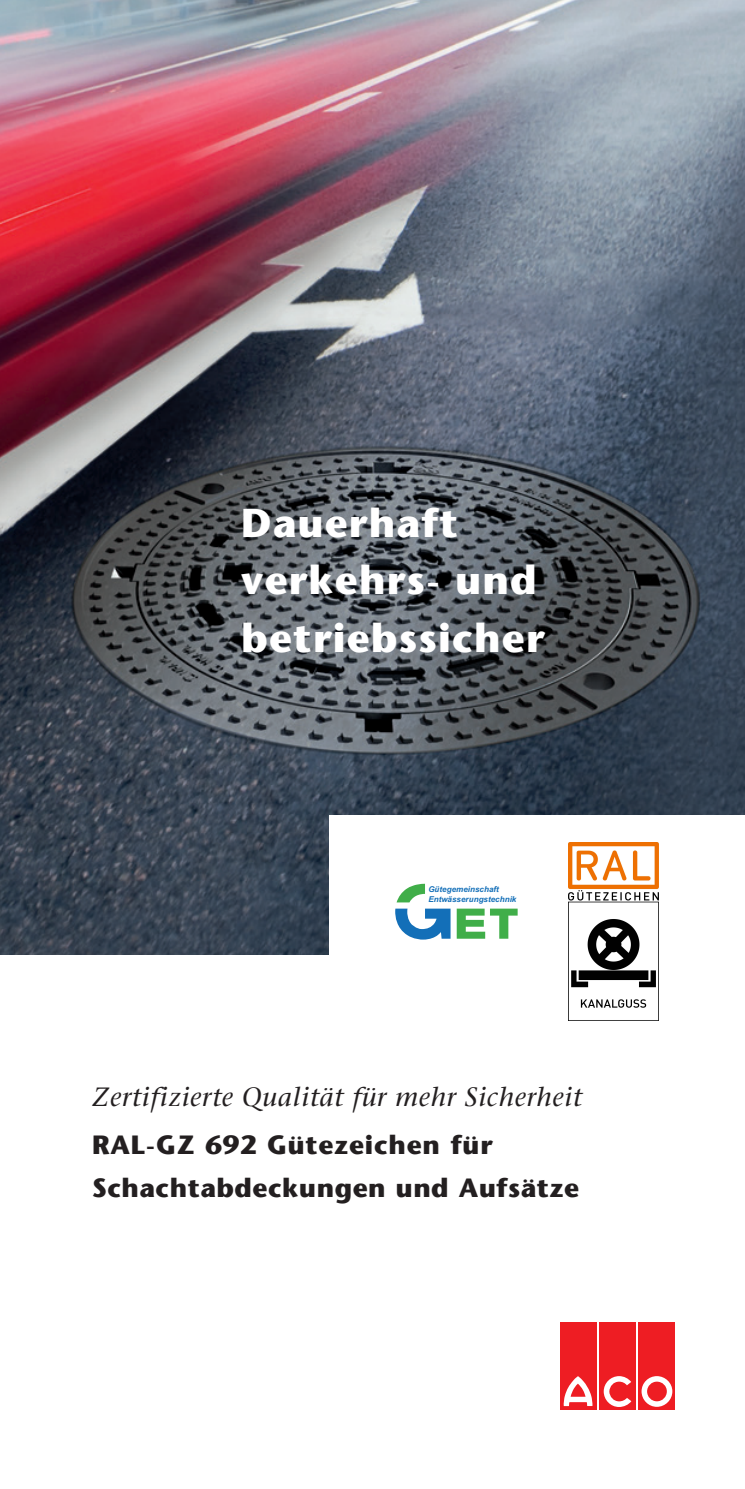
<style>
.page{position:relative;width:745px;height:1489px;background:#fff}
.page>*{position:absolute;margin:0;border:0;box-sizing:border-box;transform-origin:0 0}
.t1{font:700 40px "Stone Sans";letter-spacing:.03em;color:#fff}
.t2{font:32.25px/35.5px "Impact";letter-spacing:.03em;color:#231f20}
.Titel_bold{font:700 26.25px/42.5px "Stone Sans";letter-spacing:.02em;color:#231f20}
.t3{font:italic 26.25px "Stone Serif";letter-spacing:.03em;color:#231f20}
.t4{font:italic 700 8px/10.8px "Arial";color:#136fb8}
</style>
<div class="page">
<div style="left:559px;top:1322px;width:36px;height:88px;background:#ee1d23"></div>
<div style="left:599px;top:1322px;width:36px;height:88px;background:#ee1d23"></div>
<div style="left:638px;top:1322px;width:36px;height:88px;background:#ee1d23"></div>
<svg style="left:563px;top:1376px;width:29px;height:29px"></svg>
<svg style="left:603px;top:1376px;width:28px;height:30px"></svg>
<svg style="left:641px;top:1376px;width:31px;height:30px"></svg>
<img style="left:0;top:0;width:744px;height:954px">
<div style="left:330px;top:815px;width:414px;height:205px;background:#fff"></div>
<svg style="left:456px;top:908px;width:61px;height:30px"></svg>
<svg style="left:395px;top:908px;width:55px;height:31px"></svg>
<svg style="left:396px;top:883px;width:29px;height:19px"></svg>
<img style="left:568px;top:842px;width:89px;height:178px">
<p class="t1" style="left:241px;top:499px;width:218px">Dauerhaft</p>
<p class="t1" style="left:241px;top:556px;width:297px">verkehrs- und</p>
<p class="t1" style="left:241px;top:614px;width:305px">betriebssicher</p>
<p class="t4" style="left:428px;top:883px;width:89px">Gütegemeinschaft<br>Entwässerungstechnik</p>
<p class="t3" style="left:92px;top:1081px;width:490px">Zertifizierte Qualität für mehr Sicherheit</p>
<p class="t2" style="left:170px;top:1086px;width:328px">Qualität und Sicherheit im Kanalguss</p>
<p class="Titel_bold" style="left:92px;top:1123px;width:488px">RAL-GZ 692 Gütezeichen für<br>Schachtabdeckungen und Aufsätze</p>
</div>
